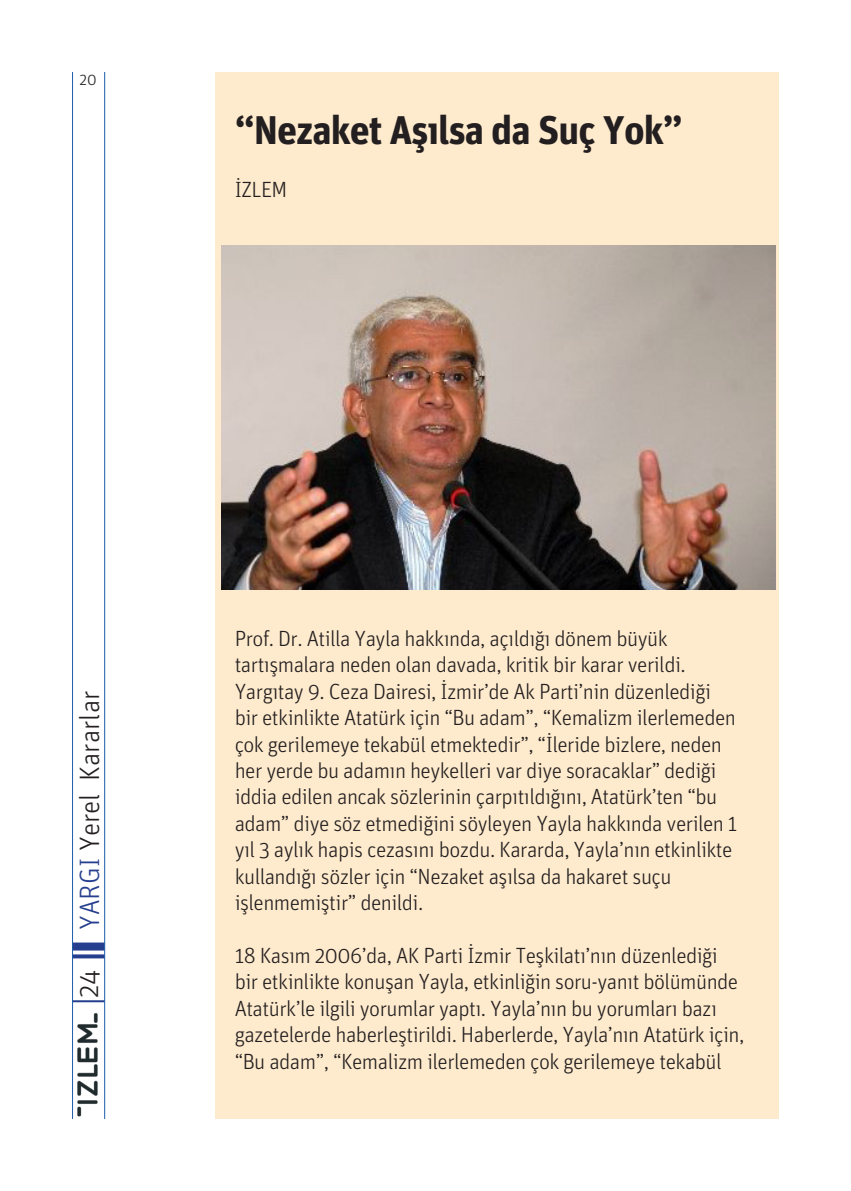
<style>
.page{position:relative;width:851px;height:1191px;background:#fff}
.page>*{position:absolute;margin:0;border:0;box-sizing:border-box;transform-origin:0 0}
.t1{font:700 40px "Unit";letter-spacing:-.025em;color:#231f20}
.t2{font:300 28px "Unit";color:#231f20}
.t3{font:300 22px/26.4px "Unit";letter-spacing:-.025em;color:#231f20}
.t4{font:300 16px "Unit";color:#231f20}
.s1{color:#253f8e}
</style>
<div class="page">
<svg style="left:73px;top:954px;width:31px;height:4px"></svg>
<hr style="left:72px;top:1000px;width:33px;height:2px;background:#253f8e">
<div style="left:72px;top:942px;width:33px;height:8px;background:#253f8e"></div>
<hr style="left:104px;top:72px;width:1px;height:1047px;background:#1c5dab">
<hr style="left:72px;top:72px;width:1px;height:1047px;background:#1c5dab">
<img style="left:77px;top:1013px;width:21px;height:104px">
<div style="left:215px;top:72px;width:563px;height:1047px;background:#feeacc"></div>
<img style="left:221px;top:246px;width:554px;height:344px">
<p class="t4" style="left:79px;top:71px;width:19px">20</p>
<p class="t1" style="left:235px;top:106px;width:449px">“Nezaket Aşılsa da Suç Yok”</p>
<p class="t3" style="left:235px;top:176px;width:54px">İZLEM</p>
<p class="t2" style="left:73px;top:930px;width:241px;rotate:-90deg"><span class="s1">YARGI</span> Yerel Kararlar</p>
<p class="t2" style="left:72px;top:998px;width:30px;rotate:-90deg">24</p>
<p class="t3" style="left:235px;top:625px;width:504px">Prof. Dr. Atilla Yayla hakkında, açıldığı dönem büyük tartışmalara neden olan davada, kritik bir karar verildi.<br>Yargıtay 9. Ceza Dairesi, İzmir’de Ak Parti’nin düzenlediği bir etkinlikte Atatürk için “Bu adam”, “Kemalizm ilerlemeden çok gerilemeye tekabül etmektedir”, “İleride bizlere, neden her yerde bu adamın heykelleri var diye soracaklar” dediği iddia edilen ancak sözlerinin çarpıtıldığını, Atatürk’ten “bu adam” diye söz etmediğini söyleyen Yayla hakkında verilen 1 yıl 3 aylık hapis cezasını bozdu. Kararda, Yayla’nın etkinlikte kullandığı sözler için “Nezaket aşılsa da hakaret suçu işlenmemiştir” denildi.</p>
<p class="t3" style="left:235px;top:942px;width:511px">18 Kasım 2006’da, AK Parti İzmir Teşkilatı’nın düzenlediği bir etkinlikte konuşan Yayla, etkinliğin soru-yanıt bölümünde Atatürk’le ilgili yorumlar yaptı. Yayla’nın bu yorumları bazı gazetelerde haberleştirildi. Haberlerde, Yayla’nın Atatürk için, “Bu adam”, “Kemalizm ilerlemeden çok gerilemeye tekabül</p>
</div>
